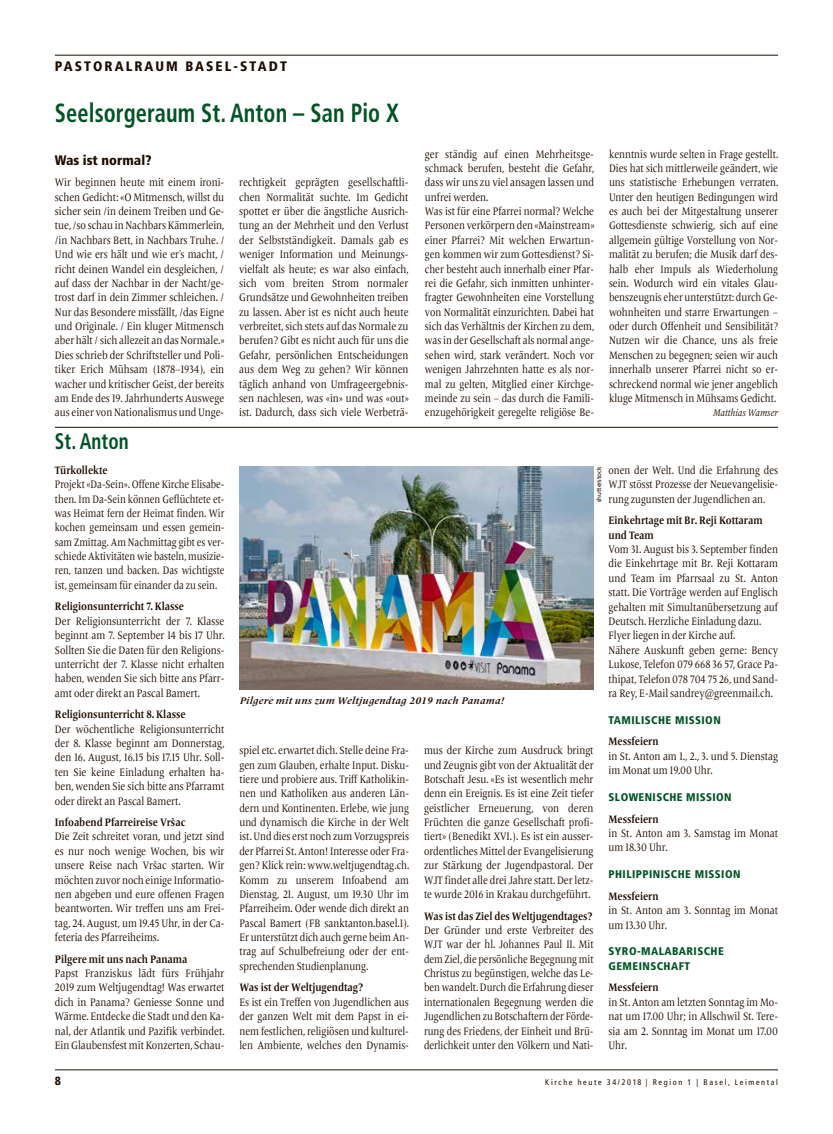
<style>
.page{position:relative;width:833px;height:1134px;background:#fff}
.page>*{position:absolute;margin:0;border:0;box-sizing:border-box;transform-origin:0 0}
.t1{font:700 condensed 26.25px "Frutiger";letter-spacing:.005em;color:#005423;scale:.85 1}
.t2{font:700 condensed 22.5px "Frutiger";letter-spacing:.005em;color:#005423;scale:.85 1}
.t3{font:900 condensed 13.75px "Frutiger";letter-spacing:.14em;color:#1f0c00}
.t4{font:900 condensed 13.75px "Frutiger";color:#1f0c00}
.t5{font:900 condensed 11.88px "Frutiger";color:#1f0c00}
.t6{font:11.25px/14.4px "Frutiger Serif LT Pro";color:#1f0c00;text-align:justify;scale:.85 1}
.t7{font:11.25px/14.4px "Frutiger Serif LT Pro";color:#1f0c00;text-align:justify;scale:.84 1}
.t8{font:11.25px/14.4px "Frutiger Serif LT Pro";color:#1f0c00;text-align:justify;scale:.83 1}
.t9{font:11.25px/14.4px "Frutiger Serif LT Pro";color:#1f0c00;text-align:justify;scale:.82 1}
.t10{font:700 11.25px/14.4px "Frutiger Serif LT Pro";color:#1f0c00;scale:.85 1}
.t11{font:700 11.25px "Frutiger Serif LT Pro";color:#1f0c00;scale:.84 1}
.t12{font:900 condensed 11.12px/14.4px "Frutiger";letter-spacing:.04em;color:#005423}
.t13{font:italic 700 10px "Frutiger Serif LT Pro";letter-spacing:.025em;color:#1f0c00}
.t14{font:italic 10px "Frutiger Serif LT Pro";color:#1f0c00;scale:.85 1}
.t15{font:condensed 8.12px "Frutiger";letter-spacing:.2em;color:#1f0c00}
.t16{font:6.25px "Frutiger";color:#1f0c00}
</style>
<div class="page">
<hr style="left:55px;top:1070px;width:723px;height:1px;background:#1f0c00">
<hr style="left:55px;top:55px;width:723px;height:1px;background:#1f0c00">
<hr style="left:55px;top:427px;width:723px;height:1px;background:#1f0c00">
<img style="left:240px;top:467px;width:353px;height:222px">
<p class="t3" style="left:55px;top:58px;width:233px">PASTORALRAUM BASEL-STADT</p>
<h1 class="t1" style="left:55px;top:97px;width:406px">Seelsorgeraum St. Anton – San Pio X</h1>
<p class="t4" style="left:55px;top:152px;width:98px">Was ist normal?</p>
<p class="t6" style="left:55px;top:175px;width:201px">Wir beginnen heute mit einem ironi&shy;schen Gedicht: «O Mitmensch, willst du sicher sein /in deinem Treiben und Ge&shy;tue, /so schau in Nachbars Kämmerlein, /in Nachbars Bett, in Nachbars Truhe. / Und wie ers hält und wie er’s macht, / richt deinen Wandel ein desgleichen, / auf dass der Nachbar in der Nacht/ge&shy;trost darf in dein Zimmer schleichen. / Nur das Besondere missfällt, /das Eigne und Originale. / Ein kluger Mitmensch aber hält / sich allezeit an das Normale.» Dies schrieb der Schriftsteller und Poli&shy;tiker Erich Mühsam (1878–1934), ein wacher und kritischer Geist, der bereits am Ende des 19. Jahrhunderts Auswege aus einer von Nationalismus und Unge-</p>
<p class="t6" style="left:239px;top:175px;width:201px">rechtigkeit geprägten gesellschaftli&shy;chen Normalität suchte. Im Gedicht spottet er über die ängstliche Ausrich&shy;tung an der Mehrheit und den Verlust der Selbstständigkeit. Damals gab es weniger Information und Meinungs&shy;vielfalt als heute; es war also einfach, sich vom breiten Strom normaler Grundsätze und Gewohnheiten treiben zu lassen. Aber ist es nicht auch heute verbreitet, sich stets auf das Normale zu berufen? Gibt es nicht auch für uns die Gefahr, persönlichen Entscheidungen aus dem Weg zu gehen? Wir können täglich anhand von Umfrageergebnis&shy;sen nachlesen, was «in» und was «out» ist. Dadurch, dass sich viele Werbeträ-</p>
<h2 class="t2" style="left:55px;top:427px;width:88px">St. Anton</h2>
<p class="t10" style="left:55px;top:463px;width:63px">Türkollekte</p>
<p class="t9" style="left:55px;top:477px;width:208px">Projekt «Da-Sein». Offene Kirche Elisabe&shy;then. Im Da-Sein können Geflüchtete et&shy;was Heimat fern der Heimat finden. Wir kochen gemeinsam und essen gemein&shy;sam Zmittag. Am Nachmittag gibt es ver&shy;schiede Aktivitäten wie basteln, musizie&shy;ren, tanzen und backen. Das wichtigste ist, gemeinsam für einander da zu sein.</p>
<p class="t10" style="left:55px;top:599px;width:153px">Religionsunterricht 7. Klasse</p>
<p class="t6" style="left:55px;top:614px;width:201px">Der Religionsunterricht der 7. Klasse beginnt am 7. September 14 bis 17 Uhr.<br>Sollten Sie die Daten für den Religions&shy;unterricht der 7. Klasse nicht erhalten haben, wenden Sie sich bitte ans Pfarr&shy;amt oder direkt an Pascal Bamert.</p>
<p class="t10" style="left:55px;top:707px;width:155px">Religionsunterricht 8. Klasse</p>
<p class="t6" style="left:55px;top:722px;width:201px">Der wöchentliche Religionsunterricht der 8. Klasse beginnt am Donnerstag, den 16. August, 16.15 bis 17.15 Uhr. Soll&shy;ten Sie keine Einladung erhalten ha&shy;ben, wenden Sie sich bitte ans Pfarramt oder direkt an Pascal Bamert.</p>
<p class="t10" style="left:55px;top:815px;width:155px">Infoabend Pfarreireise Vršac</p>
<p class="t6" style="left:55px;top:830px;width:201px">Die Zeit schreitet voran, und jetzt sind es nur noch wenige Wochen, bis wir unsere Reise nach Vršac starten. Wir möchten zuvor noch einige Informatio&shy;nen abgeben und eure offenen Fragen beantworten. Wir treffen uns am Frei&shy;tag, 24. August, um 19.45 Uhr, in der Ca&shy;feteria des Pfarreiheims.</p>
<p class="t10" style="left:55px;top:952px;width:157px">Pilgere mit uns nach Panama</p>
<p class="t6" style="left:55px;top:966px;width:201px">Papst Franziskus lädt fürs Frühjahr 2019 zum Weltjugendtag! Was erwartet dich in Panama? Geniesse Sonne und Wärme. Entdecke die Stadt und den Ka&shy;nal, der Atlantik und Pazifik verbindet.<br>Ein Glaubensfest mit Konzerten, Schau-</p>
<p class="t6" style="left:425px;top:147px;width:201px;text-align:left">ger ständig auf einen Mehrheitsge&shy;schmack berufen, besteht die Gefahr, dass wir uns zu viel ansagen lassen und unfrei werden.<br>Was ist für eine Pfarrei normal? Welche Personen verkörpern den «Mainstream» einer Pfarrei? Mit welchen Erwartun&shy;gen kommen wir zum Gottesdienst? Si&shy;cher besteht auch innerhalb einer Pfar&shy;rei die Gefahr, sich inmitten unhinter&shy;fragter Gewohnheiten eine Vorstellung von Normalität einzurichten. Dabei hat sich das Verhältnis der Kirchen zu dem, was in der Gesellschaft als normal ange&shy;sehen wird, stark verändert. Noch vor wenigen Jahrzehnten hatte es als nor&shy;mal zu gelten, Mitglied einer Kirchge&shy;meinde zu sein – das durch die Famili&shy;enzugehörigkeit geregelte religiöse Be-</p>
<p class="t7" style="left:609px;top:147px;width:203px">kenntnis wurde selten in Frage gestellt.<br>Dies hat sich mittlerweile geändert, wie uns statistische Erhebungen verraten.<br>Unter den heutigen Bedingungen wird es auch bei der Mitgestaltung unserer Gottesdienste schwierig, sich auf eine allgemein gültige Vorstellung von Nor&shy;malität zu berufen; die Musik darf des&shy;halb eher Impuls als Wiederholung sein. Wodurch wird ein vitales Glau&shy;benszeugnis eher unterstützt: durch Ge&shy;wohnheiten und starre Erwartungen – oder durch Offenheit und Sensibilität?<br>Nutzen wir die Chance, uns als freie Menschen zu begegnen; seien wir auch innerhalb unserer Pfarrei nicht so er&shy;schreckend normal wie jener angeblich kluge Mitmensch in Mühsams Gedicht.</p>
<p class="t14" style="left:713px;top:407px;width:78px">Matthias Wamser</p>
<p class="t8" style="left:608px;top:463px;width:206px">onen der Welt. Und die Erfahrung des WJT stösst Prozesse der Neuevangelisie&shy;rung zugunsten der Jugendlichen an.</p>
<p class="t10" style="left:608px;top:513px;width:183px">Einkehrtage mit Br. Reji Kottaram und Team</p>
<p class="t6" style="left:608px;top:542px;width:201px;text-align:left">Vom 31. August bis 3. September finden die Einkehrtage mit Br. Reji Kottaram und Team im Pfarrsaal zu St. Anton statt. Die Vorträge werden auf Englisch gehalten mit Simultanübersetzung auf Deutsch. Herzliche Einladung dazu.<br>Flyer liegen in der Kirche auf.<br>Nähere Auskunft geben gerne: Bency Lukose, Telefon 079 668 36 57, Grace Pa&shy;thipat, Telefon 078 704 75 26, und Sand&shy;ra Rey, E-Mail sandrey@greenmail.ch.</p>
<p class="t12" style="left:608px;top:713px;width:114px">TAMILISCHE MISSION</p>
<p class="t10" style="left:608px;top:734px;width:60px">Messfeiern</p>
<p class="t6" style="left:608px;top:749px;width:201px">in St. Anton am 1., 2., 3. und 5. Dienstag im Monat um 19.00 Uhr.</p>
<p class="t12" style="left:608px;top:790px;width:125px">SLOWENISCHE MISSION</p>
<p class="t10" style="left:608px;top:812px;width:60px">Messfeiern</p>
<p class="t6" style="left:608px;top:826px;width:201px">in St. Anton am 3. Samstag im Monat um 18.30 Uhr.</p>
<p class="t12" style="left:608px;top:867px;width:133px">PHILIPPINISCHE MISSION</p>
<p class="t10" style="left:608px;top:889px;width:60px">Messfeiern</p>
<p class="t6" style="left:608px;top:903px;width:201px">in St. Anton am 3. Sonntag im Monat um 13.30 Uhr.</p>
<p class="t12" style="left:608px;top:944px;width:117px">SYRO-MALABARISCHE<br>GEMEINSCHAFT</p>
<p class="t10" style="left:608px;top:980px;width:60px">Messfeiern</p>
<p class="t6" style="left:608px;top:995px;width:201px">in St. Anton am letzten Sonntag im Mo&shy;nat um 17.00 Uhr; in Allschwil St. Tere&shy;sia am 2. Sonntag im Monat um 17.00<br>Uhr.</p>
<p class="t16" style="left:595px;top:502px;width:37px;rotate:-90deg">shutterstock</p>
<p class="t13" style="left:240px;top:694px;width:266px">Pilgere mit uns zum Weltjugendtag 2019 nach Panama!</p>
<p class="t6" style="left:239px;top:743px;width:201px">spiel etc. erwartet dich. Stelle deine Fra&shy;gen zum Glauben, erhalte Input. Disku&shy;tiere und probiere aus. Triff Katholikin&shy;nen und Katholiken aus anderen Län&shy;dern und Kontinenten. Erlebe, wie jung und dynamisch die Kirche in der Welt ist. Und dies erst noch zum Vorzugspreis der Pfarrei St. Anton! Interesse oder Fra&shy;gen? Klick rein: www.weltjugendtag.ch.<br>Komm zu unserem Infoabend am Dienstag, 21. August, um 19.30 Uhr im Pfarreiheim. Oder wende dich direkt an Pascal Bamert (FB sanktanton.basel.1).<br>Er unterstützt dich auch gerne beim An&shy;trag auf Schulbefreiung oder der ent&shy;sprechenden Studienplanung.</p>
<p class="t10" style="left:239px;top:980px;width:147px">Was ist der Weltjugendtag?</p>
<p class="t6" style="left:239px;top:995px;width:201px">Es ist ein Treffen von Jugendlichen aus der ganzen Welt mit dem Papst in ei&shy;nem festlichen, religiösen und kulturel&shy;len Ambiente, welches den Dynamis-</p>
<p class="t6" style="left:424px;top:743px;width:201px">mus der Kirche zum Ausdruck bringt und Zeugnis gibt von der Aktualität der Botschaft Jesu. «Es ist wesentlich mehr denn ein Ereignis. Es ist eine Zeit tiefer geistlicher Erneuerung, von deren Früchten die ganze Gesellschaft profi&shy;tiert» (Benedikt XVI.). Es ist ein ausser&shy;ordentliches Mittel der Evangelisierung zur Stärkung der Jugendpastoral. Der WJT findet alle drei Jahre statt. Der letz&shy;te wurde 2016 in Krakau durchgeführt.</p>
<p class="t11" style="left:424px;top:909px;width:202px">Was ist das Ziel des Weltjugendtages?</p>
<p class="t8" style="left:424px;top:923px;width:206px">Der Gründer und erste Verbreiter des WJT war der hl. Johannes Paul II. Mit dem Ziel, die persönliche Begegnung mit Christus zu begünstigen, welche das Le&shy;ben wandelt. Durch die Erfahrung dieser internationalen Begegnung werden die Jugendlichen zu Botschaftern der Förde&shy;rung des Friedens, der Einheit und Brü&shy;derlichkeit unter den Völkern und Nati-</p>
<p class="t5" style="left:55px;top:1074px;width:8px">8</p>
<p class="t15" style="left:545px;top:1077px;width:234px">Kirche heute 34/2018 | Region 1 | Basel, Leimental</p>
</div>
